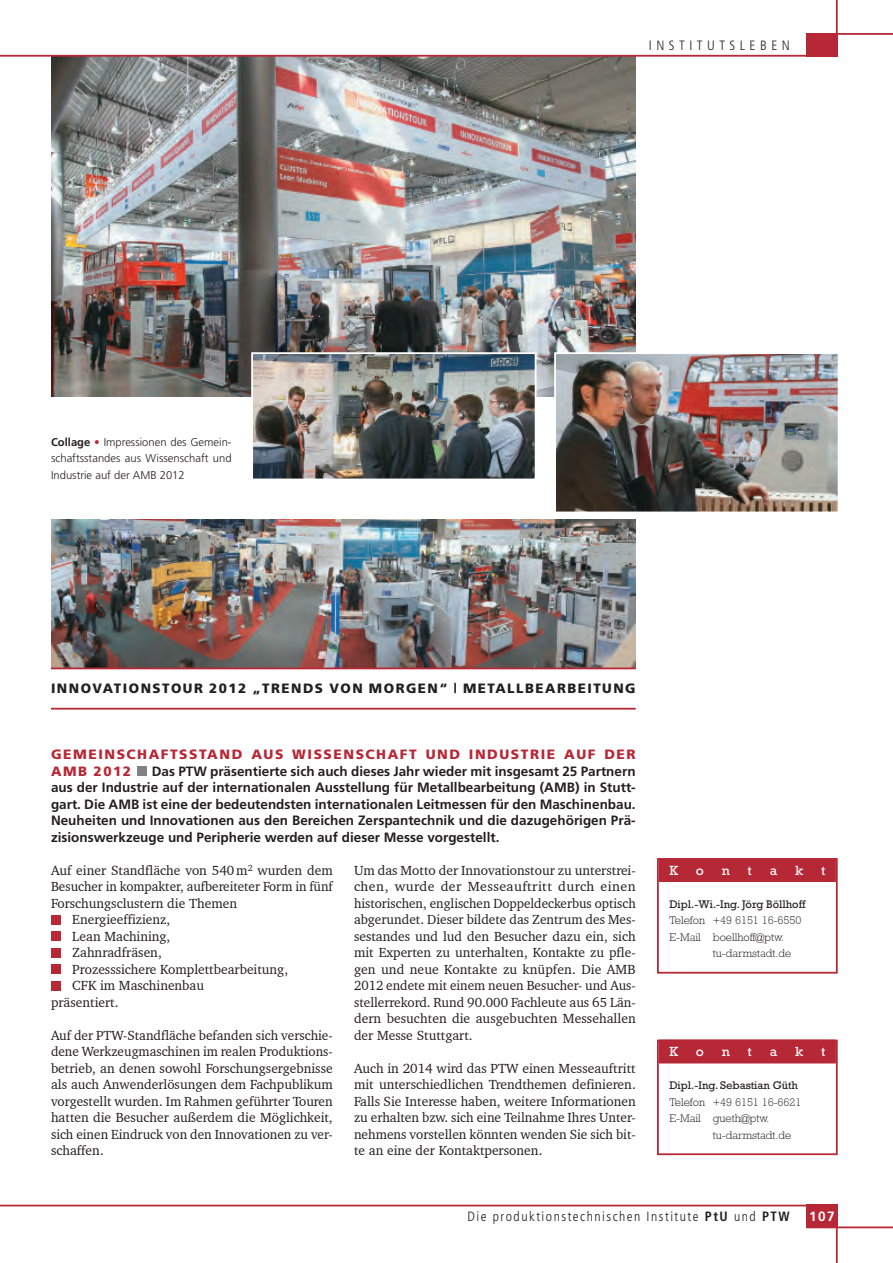
<style>
.page{position:relative;width:893px;height:1263px;background:#fff}
.page>*{position:absolute;margin:0;border:0;box-sizing:border-box;transform-origin:0 0}
.t1{font:13.5px/16.5px "Charter IT Cby BT";color:#231f20;text-align:justify}
.t2{font:700 13.5px/16.5px "Frutiger";color:#231f20;text-align:justify}
.t3{font:900 13.5px/16.5px "Frutiger";letter-spacing:.11em;color:#b72837}
.t4{font:900 13.5px "Frutiger";letter-spacing:.11em;color:#231f20}
.t5{font:300 condensed 13.5px "Frutiger";letter-spacing:.11em;color:#231f20}
.t6{font:13.5px "Rockwell";color:#fff;scale:1.05 1}
.t7{font:300 condensed 13.5px "Frutiger";letter-spacing:.335em;color:#231f20}
.t8{font:700 13.5px "Frutiger";color:#fff}
.t9{font:300 11.25px "Rockwell";color:#231f20}
.t10{font:300 11.25px/16.5px "Frutiger";color:#231f20;text-align:justify}
.t11{font:11.25px "Rockwell";color:#231f20}
.s1{font-weight:700}
.s2{font-weight:700;color:#b72837}
</style>
<div class="page">
<div style="left:806px;top:1205px;width:32px;height:23px;background:#b72837"></div>
<hr style="left:807px;top:1226px;width:86px;height:2px;background:#b72837">
<hr style="left:0;top:1205px;width:838px;height:1px;background:#b72837">
<hr style="left:836px;top:1205px;width:2px;height:58px;background:#b72837">
<div style="left:51px;top:915px;width:9px;height:9px;background:#b72837"></div>
<div style="left:51px;top:931px;width:9px;height:10px;background:#b72837"></div>
<div style="left:51px;top:948px;width:9px;height:9px;background:#b72837"></div>
<div style="left:51px;top:964px;width:9px;height:10px;background:#b72837"></div>
<div style="left:51px;top:981px;width:9px;height:9px;background:#b72837"></div>
<img style="left:51px;top:57px;width:585px;height:339px">
<img style="left:51px;top:519px;width:585px;height:148px">
<div style="left:138px;top:766px;width:9px;height:10px;background:#808285"></div>
<div style="left:659px;top:1040px;width:177px;height:23px;background:#b72837"></div>
<div style="left:657px;top:1040px;width:181px;height:115px;border:2px solid #b72837"></div>
<div style="left:659px;top:858px;width:177px;height:24px;background:#b72837"></div>
<div style="left:657px;top:858px;width:181px;height:116px;border:2px solid #b72837"></div>
<img style="left:250px;top:351px;width:287px;height:128px">
<img style="left:553px;top:351px;width:285px;height:161px">
<hr style="left:51px;top:667px;width:585px;height:2px;background:#b72837">
<hr style="left:51px;top:708px;width:585px;height:2px;background:#b72837">
<hr style="left:836px;top:0;width:2px;height:57px;background:#b72837">
<hr style="left:0;top:55px;width:838px;height:2px;background:#b72837">
<hr style="left:806px;top:33px;width:87px;height:2px;background:#b72837">
<div style="left:806px;top:33px;width:32px;height:24px;background:#b72837"></div>
<p class="t7" style="left:649px;top:37px;width:142px">Insti tutsleben</p>
<p class="t10" style="left:51px;top:433px;width:182px"><span class="s1">Collage</span> <span class="s2">•</span> Impressionen des Gemein&shy;schaftsstandes aus Wissenschaft und Industrie auf der AMB 2012</p>
<p class="t4" style="left:51px;top:680px;width:585px">INNOVATIONSTOUR 2012 „TRENDS VON MORGEN“ | METALLBEARBEITUNG</p>
<p class="t3" style="left:51px;top:746px;width:586px">GEMEINSCHAFTSSTAND AUS WISSENSCHAFT UND INDUSTRIE AUF DER<br>AMB 2012</p>
<p class="t2" style="left:51px;top:762px;width:586px;text-indent:101px">Das PTW präsentierte sich auch dieses Jahr wieder mit insgesamt 25 Partnern aus der Industrie auf der internationalen Ausstellung für Metallbearbeitung (AMB) in Stutt&shy;gart. Die AMB ist eine der bedeutendsten internationalen Leitmessen für den Maschinenbau.<br>Neuheiten und Innovationen aus den Bereichen Zerspantechnik und die dazugehörigen Prä&shy;zisionswerkzeuge und Peripherie werden auf dieser Messe vorgestellt.</p>
<p class="t1" style="left:51px;top:861px;width:283px">Auf einer Standfläche von 540 m<sup>2</sup> wurden dem</p>
<p class="t1" style="left:51px;top:878px;width:283px">Besucher in kompakter, aufbereiteter Form in fünf</p>
<p class="t1" style="left:51px;top:894px;width:188px">Forschungsclustern die Themen</p>
<p class="t1" style="left:72px;top:911px;width:99px">Energieeffizienz,</p>
<p class="t1" style="left:72px;top:927px;width:100px">Lean Machining,</p>
<p class="t1" style="left:72px;top:944px;width:91px">Zahnradfräsen,</p>
<p class="t1" style="left:72px;top:960px;width:217px">Prozesssichere Komplettbearbeitung,</p>
<p class="t1" style="left:72px;top:977px;width:133px">CFK im Maschinenbau</p>
<p class="t1" style="left:51px;top:993px;width:69px">präsentiert.</p>
<p class="t1" style="left:51px;top:1026px;width:283px">Auf der PTW-Standfläche befanden sich verschie&shy;dene Werkzeugmaschinen im realen Produktions&shy;betrieb, an denen sowohl Forschungsergebnisse als auch Anwenderlösungen dem Fachpublikum vorgestellt wurden. Im Rahmen geführter Touren hatten die Besucher außerdem die Möglichkeit, sich einen Eindruck von den Innovationen zu ver&shy;schaffen.</p>
<p class="t1" style="left:354px;top:861px;width:283px">Um das Motto der Innovationstour zu unterstrei&shy;chen, wurde der Messeauftritt durch einen historischen, englischen Doppeldeckerbus optisch abgerundet. Dieser bildete das Zentrum des Mes&shy;sestandes und lud den Besucher dazu ein, sich mit Experten zu unterhalten, Kontakte zu pfle&shy;gen und neue Kontakte zu knüpfen. Die AMB 2012 endete mit einem neuen Besucher- und Aus&shy;stellerrekord. Rund 90.000 Fachleute aus 65 Län&shy;dern besuchten die ausgebuchten Messehallen der Messe Stuttgart.</p>
<p class="t1" style="left:354px;top:1059px;width:283px">Auch in 2014 wird das PTW einen Messeauftritt mit unterschiedlichen Trendthemen definieren.<br>Falls Sie Interesse haben, weitere Informationen zu erhalten bzw. sich eine Teilnahme Ihres Unter&shy;nehmens vorstellen könnten wenden Sie sich bit&shy;te an eine der Kontaktpersonen.</p>
<p class="t6" style="left:669px;top:862px;width:10px">K</p>
<p class="t6" style="left:696px;top:862px;width:9px">o</p>
<p class="t6" style="left:722px;top:862px;width:9px">n</p>
<p class="t6" style="left:748px;top:862px;width:6px">t</p>
<p class="t6" style="left:770px;top:862px;width:9px">a</p>
<p class="t6" style="left:795px;top:862px;width:9px">k</p>
<p class="t6" style="left:821px;top:862px;width:6px">t</p>
<p class="t11" style="left:669px;top:897px;width:137px">Dipl.-Wi.-Ing. Jörg Böllhoff</p>
<p class="t9" style="left:669px;top:914px;width:134px">Telefon +49 6151 16-6550</p>
<p class="t9" style="left:669px;top:930px;width:116px">E-Mail boellhoff@ptw.</p>
<p class="t9" style="left:713px;top:947px;width:80px">tu-darmstadt.de</p>
<p class="t6" style="left:669px;top:1044px;width:10px">K</p>
<p class="t6" style="left:696px;top:1044px;width:9px">o</p>
<p class="t6" style="left:722px;top:1044px;width:9px">n</p>
<p class="t6" style="left:748px;top:1044px;width:6px">t</p>
<p class="t6" style="left:770px;top:1044px;width:9px">a</p>
<p class="t6" style="left:795px;top:1044px;width:9px">k</p>
<p class="t6" style="left:821px;top:1044px;width:6px">t</p>
<p class="t11" style="left:669px;top:1079px;width:130px">Dipl.-Ing. Sebastian Güth</p>
<p class="t9" style="left:669px;top:1095px;width:134px">Telefon +49 6151 16-6621</p>
<p class="t9" style="left:669px;top:1112px;width:101px">E-Mail gueth@ptw.</p>
<p class="t9" style="left:713px;top:1128px;width:80px">tu-darmstadt.de</p>
<p class="t5" style="left:468px;top:1209px;width:324px">Die produktionstechnischen Institute <span class="s1">PtU</span> und <span class="s1">PTW</span></p>
<p class="t8" style="left:809px;top:1208px;width:27px">107</p>
</div>
